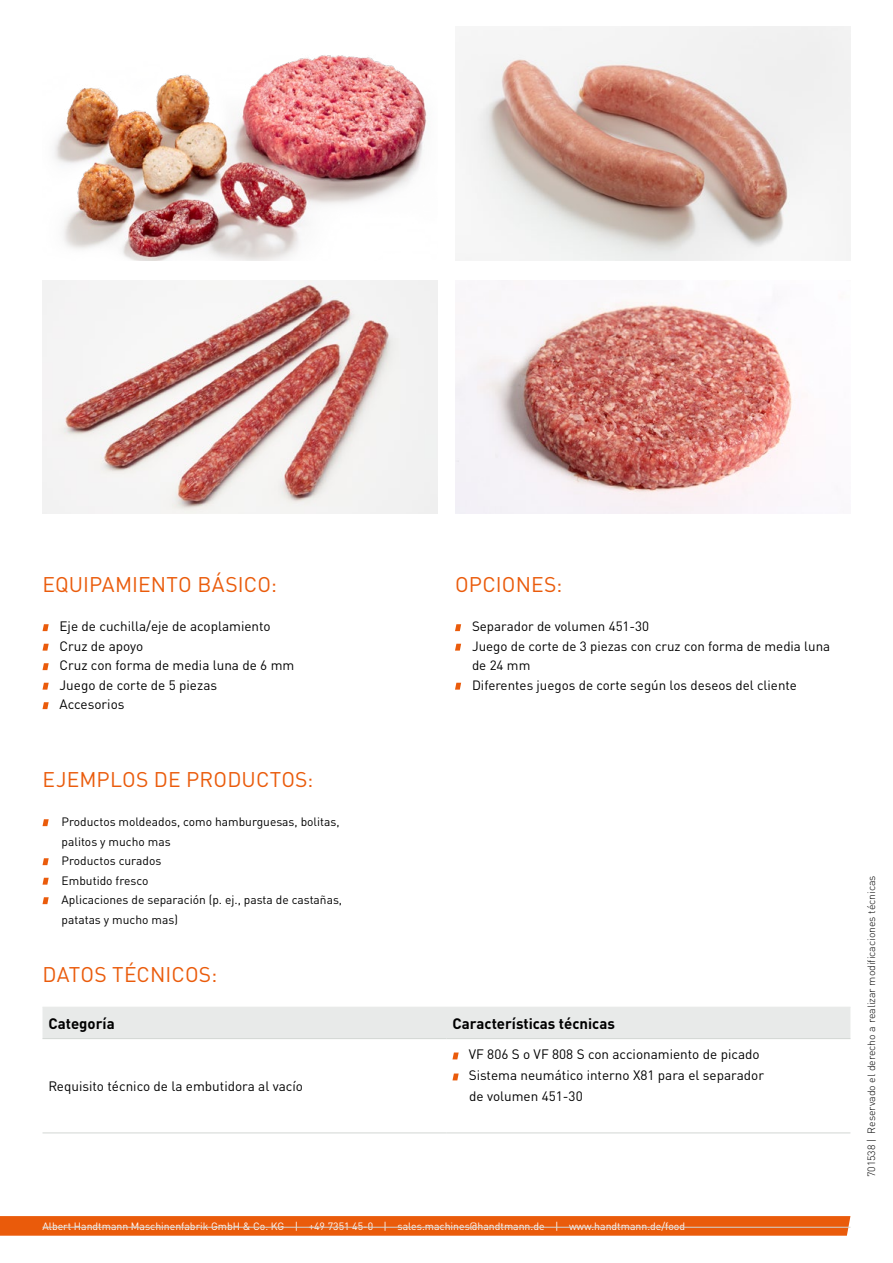
<style>
.page{position:relative;width:893px;height:1263px;background:#fff}
.page>*{position:absolute;margin:0;border:0;box-sizing:border-box;transform-origin:0 0}
.t1{font:21px "DIN Pro";letter-spacing:.005em;color:#ea5b0b}
.t2{font:700 15px "DIN Pro";color:#000}
.t3{font:13.5px/19.5px "DIN Pro";color:#000}
.t4{font:13.35px/19.5px "DIN Pro";color:#000}
.t5{font:12px/19.5px "DIN Pro";color:#000}
.t6{font:10.5px "DIN Pro";color:#fff}
.t7{font:300 10.5px "DIN Pro";color:#000}
</style>
<div class="page">
<svg style="left:0;top:1216px;width:850px;height:20px;background:#ea5f12"></svg>
<img style="left:43px;top:280px;width:395px;height:234px">
<img style="left:54px;top:55px;width:373px;height:206px">
<img style="left:455px;top:280px;width:338px;height:234px">
<img style="left:455px;top:27px;width:395px;height:234px">
<svg style="left:43px;top:624px;width:6px;height:7px"></svg>
<svg style="left:43px;top:644px;width:6px;height:7px"></svg>
<svg style="left:43px;top:663px;width:6px;height:7px"></svg>
<svg style="left:43px;top:683px;width:6px;height:7px"></svg>
<svg style="left:43px;top:702px;width:6px;height:7px"></svg>
<svg style="left:455px;top:624px;width:6px;height:7px"></svg>
<svg style="left:455px;top:644px;width:6px;height:7px"></svg>
<svg style="left:455px;top:683px;width:6px;height:7px"></svg>
<svg style="left:43px;top:819px;width:6px;height:7px"></svg>
<svg style="left:43px;top:858px;width:6px;height:7px"></svg>
<svg style="left:43px;top:878px;width:6px;height:7px"></svg>
<svg style="left:43px;top:897px;width:6px;height:7px"></svg>
<div style="left:43px;top:1008px;width:807px;height:30px;background:#e8eae9"></div>
<hr style="left:43px;top:1038px;width:403px;height:1px;background:#d2d6d3">
<hr style="left:446px;top:1038px;width:404px;height:1px;background:#d2d6d3">
<hr style="left:43px;top:1132px;width:403px;height:1px;background:#d2d6d3">
<hr style="left:446px;top:1132px;width:404px;height:1px;background:#d2d6d3">
<hr style="left:43px;top:1227px;width:403px;height:1px;background:#d2d6d3">
<hr style="left:446px;top:1227px;width:404px;height:1px;background:#d2d6d3">
<hr style="left:43px;top:1007px;width:403px;height:1px;background:#e8eae9">
<hr style="left:446px;top:1007px;width:404px;height:1px;background:#e8eae9">
<hr style="left:446px;top:1007px;width:1px;height:31px;background:#e8eae9">
<svg style="left:452px;top:1052px;width:7px;height:7px"></svg>
<svg style="left:452px;top:1073px;width:7px;height:7px"></svg>
<h1 class="t1" style="left:43px;top:568px;width:236px">EQUIPAMIENTO BÁSICO:</h1>
<h1 class="t1" style="left:455px;top:568px;width:109px">OPCIONES:</h1>
<p class="t3" style="left:60px;top:615px;width:236px">Eje de cuchilla/eje de acoplamiento<br>Cruz de apoyo<br>Cruz con forma de media luna de 6 mm<br>Juego de corte de 5 piezas<br>Accesorios</p>
<p class="t4" style="left:472px;top:615px;width:360px">Separador de volumen 451-30<br>Juego de corte de 3 piezas con cruz con forma de media luna de 24 mm<br>Diferentes juegos de corte según los deseos del cliente</p>
<h1 class="t1" style="left:43px;top:763px;width:272px">EJEMPLOS DE PRODUCTOS:</h1>
<p class="t5" style="left:62px;top:811px;width:282px">Productos moldeados, como hamburguesas, bolitas, palitos y mucho mas<br>Productos curados<br>Embutido fresco<br>Aplicaciones de separación (p. ej., pasta de castañas, patatas y mucho mas)</p>
<h1 class="t1" style="left:43px;top:958px;width:176px">DATOS TÉCNICOS:</h1>
<p class="t2" style="left:49px;top:1011px;width:68px">Categoría</p>
<p class="t2" style="left:452px;top:1011px;width:164px">Características técnicas</p>
<p class="t3" style="left:49px;top:1075px;width:256px">Requisito técnico de la embutidora al vacío</p>
<p class="t3" style="left:469px;top:1043px;width:297px;line-height:21px">VF 806 S o VF 808 S con accionamiento de picado<br>Sistema neumático interno X81 para el separador de volumen 451-30</p>
<p class="t6" style="left:43px;top:1218px;width:644px">Albert Handtmann Maschinenfabrik GmbH &amp; Co. KG | +49 7351 45-0 | sales.machines@handtmann.de | www.handtmann.de/food</p>
<p class="t7" style="left:863px;top:1177px;width:303px;rotate:-90deg">701538 | Reservado el derecho a realizar modificaciones técnicas</p>
</div>
